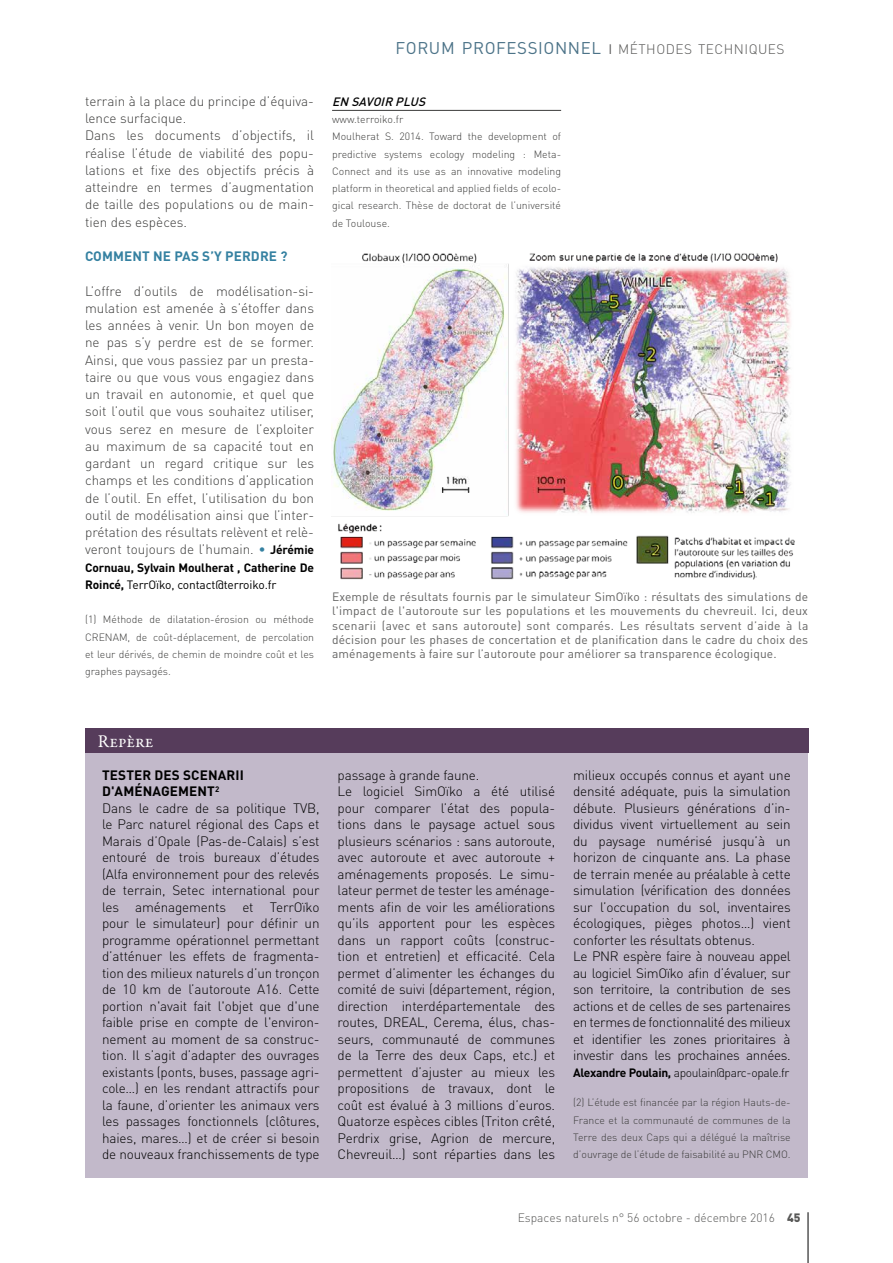
<style>
.page{position:relative;width:893px;height:1263px;background:#fff}
.page>*{position:absolute;margin:0;border:0;box-sizing:border-box;transform-origin:0 0}
.t1{font:18px "Garamond Premr Pro";color:#fff}
.t2{font:16.8px "DIN Pro";letter-spacing:.035em;color:#4c7388}
.t3{font:300 13.5px/16.5px "DIN Pro";letter-spacing:-.01em;color:#000}
.t4{font:300 13.5px/17.2px "DIN Pro";color:#3c3c3b}
.t5{font:700 13.5px "DIN Pro";letter-spacing:.01em;color:#3581a1}
.t6{font:12px/14.4px "DIN Pro";letter-spacing:.01em;color:#3c3c3b;text-align:justify}
.t7{font:700 12px/17.2px "DIN Pro";letter-spacing:-.01em;color:#000}
.t8{font:300 12px "DIN Pro";color:#575756}
.t9{font:300 12px "DIN Pro";letter-spacing:-.025em;color:#000}
.t10{font:italic 500 12px "DIN Pro";color:#000}
.t11{font:300 10.5px/17.2px "DIN Pro";color:#3c3c3b;text-align:justify}
.s1{color:#3581a1}
.s2{font-weight:700;font-size:12px;color:#000}
.s3{font-weight:400}
.s4{font-size:13.65px;color:#575756}
.s5{font-weight:300;font-size:13.65px;color:#575756}
.s6{font-weight:700}
.s7{font-weight:900}
</style>
<div class="page">
<hr style="left:808px;top:1212px;width:1px;height:51px;background:#000">
<hr style="left:332px;top:110px;width:229px;height:1px;background:#3c3c3b">
<div style="left:85px;top:752px;width:723px;height:426px;background:#c2b9ca"></div>
<div style="left:85px;top:727px;width:723px;height:25px;background:#563c5b"></div>
<img style="left:331px;top:253px;width:464px;height:327px">
<p class="t4" style="left:85px;top:92px;width:231px">terrain à la place du principe d’équiva&shy;lence surfacique.<br>Dans les documents d’objectifs, il réalise l’étude de viabilité des popu&shy;lations et fixe des objectifs précis à atteindre en termes d’augmentation de taille des populations ou de main&shy;tien des espèces.</p>
<p class="t5" style="left:85px;top:247px;width:204px">COMMENT NE PAS S’Y PERDRE ?</p>
<p class="t4" style="left:85px;top:281px;width:231px;text-align:justify">L’offre d’outils de modélisation-si&shy;mulation est amenée à s’étoffer dans les années à venir. Un bon moyen de ne pas s’y perdre est de se former.<br>Ainsi, que vous passiez par un presta&shy;taire ou que vous vous engagiez dans un travail en autonomie, et quel que soit l’outil que vous souhaitez utiliser, vous serez en mesure de l’exploiter au maximum de sa capacité tout en gardant un regard critique sur les champs et les conditions d’application de l’outil. En effet, l’utilisation du bon outil de modélisation ainsi que l’inter&shy;prétation des résultats relèvent et relè&shy;veront toujours de l’humain. <span class="s1">•</span> <span class="s2">Jérémie</span></p>
<p class="t7" style="left:85px;top:558px;width:231px">Cornuau, Sylvain Moulherat , Catherine De<br>Roincé, <span class="s3">TerrOïko, contact@terroiko.fr</span></p>
<p class="t11" style="left:85px;top:610px;width:231px">(1) Méthode de dilatation-érosion ou méthode CRENAM, de coût-déplacement, de percolation et leur dérivés, de chemin de moindre coût et les graphes paysagés.</p>
<p class="t2" style="left:395px;top:37px;width:391px">FORUM PROFESSIONNEL <span class="s4">I</span> <span class="s5">MÉTHODES TECHNIQUES</span></p>
<p class="t10" style="left:332px;top:93px;width:99px">EN SAVOIR PLUS</p>
<p class="t11" style="left:332px;top:110px;width:231px;text-align:left">www.terroiko.fr<br>Moulherat S. 2014. Toward the development of predictive systems ecology modeling : Meta-Connect and its use as an innovative modeling platform in theoretical and applied fields of ecolo&shy;gical research. Thèse de doctorat de l’université de Toulouse.</p>
<p class="t6" style="left:332px;top:589px;width:478px">Exemple de résultats fournis par le simulateur SimOïko : résultats des simulations de l'impact de l'autoroute sur les populations et les mouvements du chevreuil. Ici, deux scenarii (avec et sans autoroute) sont comparés. Les résultats servent d’aide à la décision pour les phases de concertation et de planification dans le cadre du choix des aménagements à faire sur l’autoroute pour améliorer sa transparence écologique.</p>
<h1 class="t1" style="left:98px;top:730px;width:57px">Repère</h1>
<p class="t3" style="left:102px;top:766px;width:219px"><span class="s6">TESTER DES SCENARII D'AMÉNAGEMENT</span><sup>2<br></sup>Dans le cadre de sa politique TVB, le Parc naturel régional des Caps et Marais d’Opale (Pas-de-Calais) s’est entouré de trois bureaux d’études (Alfa environnement pour des relevés de terrain, Setec international pour les aménagements et TerrOïko pour le simulateur) pour définir un programme opérationnel permettant d’atténuer les effets de fragmenta&shy;tion des milieux naturels d’un tronçon de 10 km de l’autoroute A16. Cette portion n'avait fait l'objet que d'une faible prise en compte de l'environ&shy;nement au moment de sa construc&shy;tion. Il s’agit d’adapter des ouvrages existants (ponts, buses, passage agri&shy;cole…) en les rendant attractifs pour la faune, d’orienter les animaux vers les passages fonctionnels (clôtures, haies, mares…) et de créer si besoin de nouveaux franchissements de type</p>
<p class="t3" style="left:338px;top:766px;width:219px">passage à grande faune.<br>Le logiciel SimOïko a été utilisé pour comparer l’état des popula&shy;tions dans le paysage actuel sous plusieurs scénarios : sans autoroute, avec autoroute et avec autoroute + aménagements proposés. Le simu&shy;lateur permet de tester les aménage&shy;ments afin de voir les améliorations qu’ils apportent pour les espèces dans un rapport coûts (construc&shy;tion et entretien) et efficacité. Cela permet d’alimenter les échanges du comité de suivi (département, région, direction interdépartementale des routes, DREAL, Cerema, élus, chas&shy;seurs, communauté de communes de la Terre des deux Caps, etc.) et permettent d’ajuster au mieux les propositions de travaux, dont le coût est évalué à 3 millions d’euros.<br>Quatorze espèces cibles (Triton crêté, Perdrix grise, Agrion de mercure, Chevreuil…) sont réparties dans les</p>
<p class="t3" style="left:573px;top:766px;width:219px">milieux occupés connus et ayant une densité adéquate, puis la simulation débute. Plusieurs générations d’in&shy;dividus vivent virtuellement au sein du paysage numérisé jusqu’à un horizon de cinquante ans. La phase de terrain menée au préalable à cette simulation (vérification des données sur l’occupation du sol, inventaires écologiques, pièges photos…) vient conforter les résultats obtenus.<br>Le PNR espère faire à nouveau appel au logiciel SimOïko afin d’évaluer, sur son territoire, la contribution de ses actions et de celles de ses partenaires en termes de fonctionnalité des milieux et identifier les zones prioritaires à investir dans les prochaines années.</p>
<p class="t9" style="left:573px;top:1064px;width:218px"><span class="s6">Alexandre Poulain,</span> apoulain@parc-opale.fr</p>
<p class="t11" style="left:573px;top:1093px;width:219px">(2) L’étude est financée par la région Hauts-de-France et la communauté de communes de la Terre des deux Caps qui a délégué la maîtrise d’ouvrage de l’étude de faisabilité au PNR CMO.</p>
<p class="t8" style="left:518px;top:1210px;width:284px">Espaces naturels n° 56 octobre - décembre 2016 <span class="s7">45</span></p>
</div>
